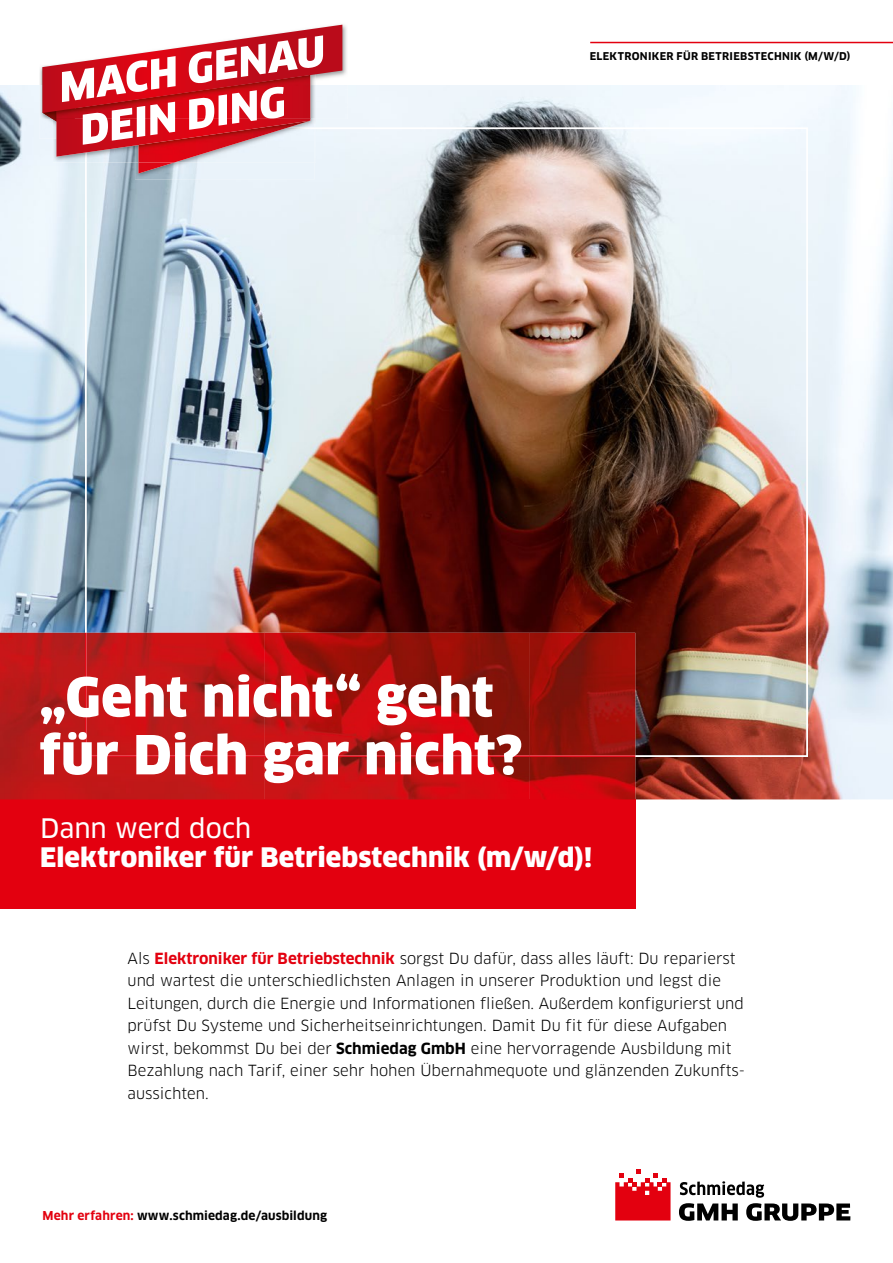
<style>
.page{position:relative;width:893px;height:1263px;background:#fff}
.page>*{position:absolute;margin:0;border:0;box-sizing:border-box;transform-origin:0 0}
.t1{font:900 52.5px/57.8px "Clan OT";color:#fff}
.t2{font:900 26.25px "Clan OT";letter-spacing:.005em;color:#fff}
.t3{font:26.25px "Clan OT News";color:#fff}
.t4{font:15px/22.5px "Clan OT";letter-spacing:.005em;color:#000}
.t5{font:700 12px "Clan OT";letter-spacing:.01em;color:#000}
.t6{font:700 10.5px "Clan OT";letter-spacing:.025em;color:#000}
.s1{font-weight:700;color:#e3000f}
.s2{font-weight:700}
.s3{color:#e3000f}
</style>
<div class="page">
<img style="left:0;top:85px;width:893px;height:714px">
<img style="left:85px;top:128px;width:723px;height:629px">
<div style="left:0;top:799px;width:635px;height:110px;background:#e3000f"></div>
<img style="left:0;top:633px;width:635px;height:166px">
<svg style="left:85px;top:633px;width:550px;height:124px;background:#ae1210"></svg>
<img style="left:39px;top:119px;width:4px;height:19px">
<img style="left:135px;top:163px;width:180px;height:16px">
<svg style="left:138px;top:163px;width:36px;height:10px"></svg>
<img style="left:85px;top:157px;width:231px;height:6px">
<img style="left:138px;top:157px;width:172px;height:6px">
<img style="left:340px;top:24px;width:8px;height:95px">
<img style="left:40px;top:66px;width:3px;height:19px">
<img style="left:39px;top:85px;width:4px;height:34px">
<svg style="left:43px;top:25px;width:299px;height:132px"></svg>
<hr style="left:590px;top:42px;width:303px;height:1px;background:#e3000f">
<svg style="left:679px;top:1181px;width:171px;height:40px"></svg>
<svg style="left:615px;top:1169px;width:55px;height:51px"></svg>
<p class="t6" style="left:590px;top:50px;width:262px">ELEKTRONIKER FÜR BETRIEBSTECHNIK (M/W/D)</p>
<h1 class="t1" style="left:40px;top:669px;width:484px">„Geht nicht“ geht für Dich gar nicht?</h1>
<h2 class="t3" style="left:40px;top:812px;width:213px">Dann werd doch</h2>
<h2 class="t2" style="left:40px;top:841px;width:553px">Elektroniker für Betriebstechnik (m/w/d)!</h2>
<p class="t4" style="left:128px;top:947px;width:619px">Als <span class="s1">Elektroniker für Betriebstechnik</span> sorgst Du dafür, dass alles läuft: Du reparierst und wartest die unterschiedlichsten Anlagen in unserer Produktion und legst die Leitungen, durch die Energie und Informationen fließen. Außerdem konfigurierst und prüfst Du Systeme und Sicherheitseinrichtungen. Damit Du fit für diese Aufgaben wirst, bekommst Du bei der <span class="s2">Schmiedag GmbH</span> eine hervorragende Ausbildung mit Bezahlung nach Tarif, einer sehr hohen Übernahmequote und glänzenden Zukunfts&shy;aussichten.</p>
<p class="t5" style="left:43px;top:1209px;width:286px"><span class="s3">Mehr erfahren:</span> www.schmiedag.de/ausbildung</p>
</div>
